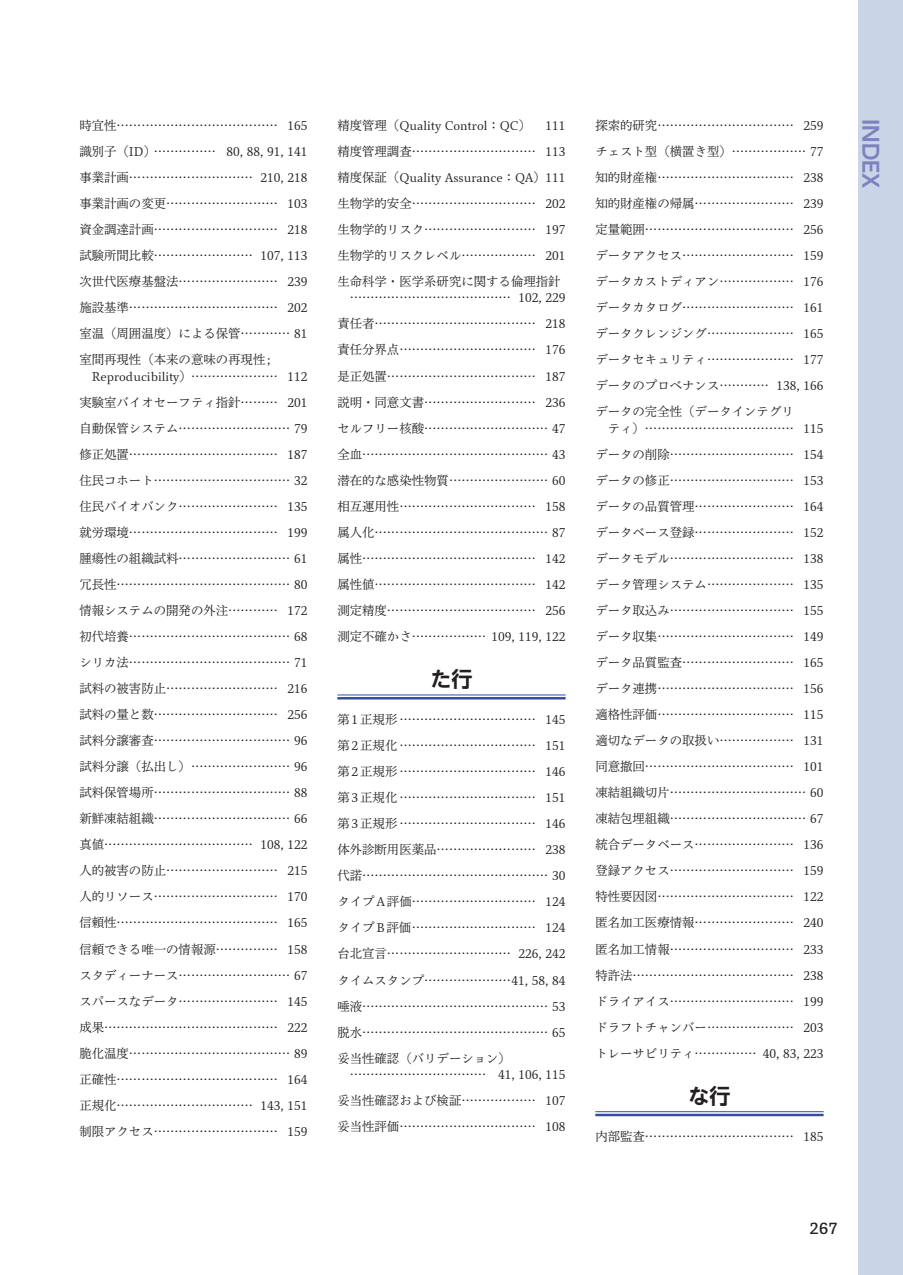
<style>
.page{position:relative;width:903px;height:1275px;background:#fff}
.page>*{position:absolute;margin:0;border:0;box-sizing:border-box;transform-origin:0 0}
.t1{font:21px "UD Shin Go Pr 6 De Bold 90 pv RKSJ H";color:#7d82bf}
.t2{font:21px "UD Shin Go NT Pr 6 De Bold 90 pv RKSJ H";color:#231f20}
.t3{font:14.88px "P Bunkyu Go Pr 6 DB 90 pv RKSJ H";color:#231f20}
.t4{font:12.42px/26.1px "P Bunkyu Min Pr 6 R 90 pv RKSJ H";color:#231f20;text-align:justify}
</style>
<div class="page">
<div style="left:858px;top:0;width:45px;height:1275px;background:#c7d5e6"></div>
<hr style="left:337px;top:694px;width:229px;height:1px;background:#324ea1">
<hr style="left:337px;top:697px;width:229px;height:2px;background:#324ea1">
<hr style="left:595px;top:1111px;width:228px;height:1px;background:#324ea1">
<hr style="left:595px;top:1114px;width:228px;height:2px;background:#324ea1">
<p class="t4" style="left:79px;top:114px;width:230px">時宜性………………………………… 165識別子（ID）…………… 80, 88, 91, 141事業計画………………………… 210, 218事業計画の変更……………………… 103資金調達計画………………………… 218試験所間比較…………………… 107, 113次世代医療基盤法…………………… 239施設基準……………………………… 202室温（周囲温度）による保管………… 81室間再現性（本来の意味の再現性 ;</p>
<p class="t4" style="left:79px;top:364px;width:230px;text-indent:12px">Reproducibility）………………… 112実験室バイオセーフティ指針……… 201自動保管システム……………………… 79修正処置……………………………… 187住民コホート…………………………… 32住民バイオバンク…………………… 135就労環境……………………………… 199腫瘍性の組織試料……………………… 61冗長性…………………………………… 80情報システムの開発の外注………… 172初代培養………………………………… 68シリカ法………………………………… 71試料の被害防止……………………… 216試料の量と数………………………… 256試料分譲審査…………………………… 96試料分譲（払出し）…………………… 96試料保管場所…………………………… 88新鮮凍結組織…………………………… 66真値……………………………… 108, 122人的被害の防止……………………… 215人的リソース………………………… 170信頼性………………………………… 165信頼できる唯一の情報源…………… 158スタディーナース……………………… 67スパースなデータ…………………… 145成果…………………………………… 222脆化温度………………………………… 89正確性………………………………… 164正規化…………………………… 143, 151制限アクセス………………………… 159</p>
<p class="t4" style="left:337px;top:114px;width:195px">精度管理（Quality Control：QC）</p>
<p class="t4" style="left:337px;top:114px;width:230px;text-indent:208px">111精度管理調査………………………… 113精度保証（Quality Assurance：QA）111生物学的安全………………………… 202生物学的リスク……………………… 197生物学的リスクレベル……………… 201生命科学・医学系研究に関する倫理指針</p>
<p class="t4" style="left:337px;top:286px;width:230px;text-indent:12px">………………………………… 102, 229責任者………………………………… 218責任分界点…………………………… 176是正処置……………………………… 187説明・同意文書……………………… 236セルフリー核酸………………………… 47全血……………………………………… 43潜在的な感染性物質…………………… 60相互運用性…………………………… 158属人化…………………………………… 87属性…………………………………… 142属性値………………………………… 142測定精度……………………………… 256測定不確かさ……………… 109, 119, 122</p>
<h1 class="t2" style="left:430px;top:671px;width:44px">た行</h1>
<p class="t4" style="left:337px;top:708px;width:230px">第 1 正規形 …………………………… 145第 2 正規化 …………………………… 151第 2 正規形 …………………………… 146第 3 正規化 …………………………… 151第 3 正規形 …………………………… 146体外診断用医薬品…………………… 238代諾……………………………………… 30タイプ A 評価 ………………………… 124タイプ B 評価 ………………………… 124台北宣言………………………… 226, 242タイムスタンプ…………………41, 58, 84唾液……………………………………… 53脱水……………………………………… 65妥当性確認（バリデーション）</p>
<p class="t4" style="left:337px;top:1063px;width:230px;text-indent:12px">…………………………… 41, 106, 115妥当性確認および検証……………… 107妥当性評価…………………………… 108</p>
<p class="t4" style="left:595px;top:114px;width:230px">探索的研究…………………………… 259チェスト型（横置き型）……………… 77知的財産権…………………………… 238知的財産権の帰属…………………… 239定量範囲……………………………… 256データアクセス……………………… 159データカストディアン……………… 176データカタログ……………………… 161データクレンジング………………… 165データセキュリティ………………… 177データのプロべナンス………… 138, 166データの完全性（データインテグリ</p>
<p class="t4" style="left:595px;top:417px;width:230px;text-indent:12px">ティ）……………………………… 115データの削除………………………… 154データの修正………………………… 153データの品質管理…………………… 164データベース登録…………………… 152データモデル………………………… 138データ管理システム………………… 135データ取込み………………………… 155データ収集…………………………… 149データ品質監査……………………… 165データ連携…………………………… 156適格性評価…………………………… 115適切なデータの取扱い……………… 131同意撤回……………………………… 101凍結組織切片…………………………… 60凍結包埋組織…………………………… 67統合データベース…………………… 136登録アクセス………………………… 159特性要因図…………………………… 122匿名加工医療情報…………………… 240匿名加工情報………………………… 233特許法………………………………… 238ドライアイス………………………… 199ドラフトチャンバー………………… 203トレーサビリティ…………… 40, 83, 223</p>
<h1 class="t2" style="left:688px;top:1088px;width:44px">な行</h1>
<p class="t4" style="left:595px;top:1125px;width:230px">内部監査……………………………… 185</p>
<h1 class="t1" style="left:878px;top:119px;width:71px;rotate:90deg">INDEX</h1>
<p class="t3" style="left:809px;top:1222px;width:30px">267</p>
</div>
